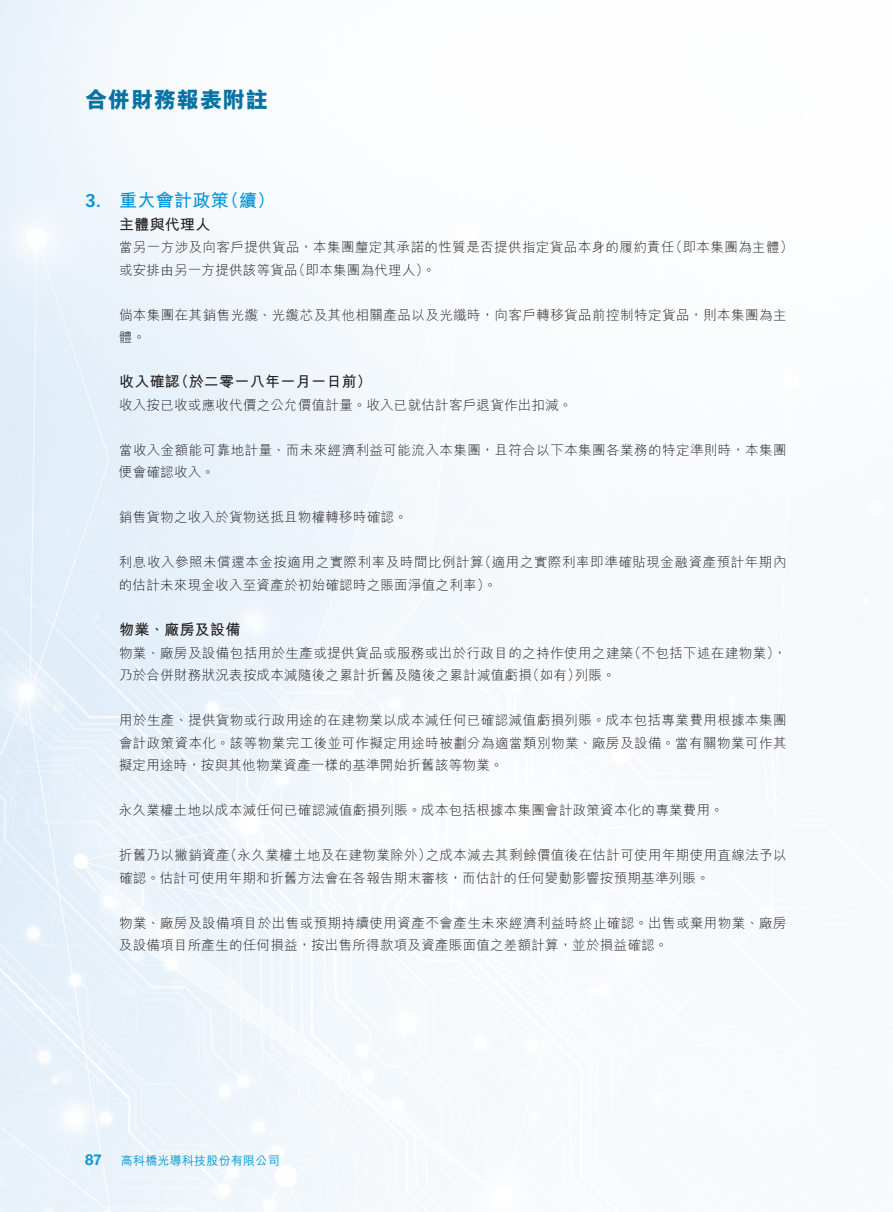
<style>
.page{position:relative;width:893px;height:1212px;background:#fff}
.page>*{position:absolute;margin:0;border:0;box-sizing:border-box;transform-origin:0 0}
.t1{font:800 22.5px "M Hei HK";letter-spacing:.02em;color:#0572a3}
.t2{font:700 18px "M Hei HK";letter-spacing:.02em;color:#0696d7}
.t3{font:700 18px "Vectora LT Std";color:#0696d7}
.t4{font:700 15px "M Hei HK";letter-spacing:.02em;color:#231f20}
.t5{font:700 15px "Helvetica Neue LT Std";color:#0696d7}
.t6{font:300 13.5px/22.5px "M Hei HK";letter-spacing:.03em;color:#231f20}
.t7{font:500 12px "M Hei HK";letter-spacing:.02em;color:#0696d7}
</style>
<div class="page">
<img style="left:0;top:0;width:893px;height:1212px">
<h1 class="t1" style="left:85px;top:88px;width:185px">合併財務報表附註</h1>
<h2 class="t3" style="left:85px;top:190px;width:17px">3.</h2>
<h2 class="t2" style="left:119px;top:188px;width:111px">重大會計政策</h2>
<h2 class="t2" style="left:221px;top:188px;width:55px">（續(</h2>
<p class="t4" style="left:119px;top:214px;width:93px">主體與代理人</p>
<p class="t6" style="left:669px;top:236px;width:126px">（即本集團為主體(</p>
<p class="t6" style="left:292px;top:236px;width:384px;text-indent:-173px">當另一方涉及向客戶提供貨品，本集團釐定其承諾的性質是否提供指定貨品本身的履約責任（即本集團為代理人。(</p>
<p class="t6" style="left:119px;top:259px;width:180px">或安排由另一方提供該等貨品</p>
<p class="t6" style="left:119px;top:304px;width:669px">倘本集團在其銷售光䌫、光䌫芯及其他相關產品以及光纖時，向客戶轉移貨品前控制特定貨品，則本集團為主體。</p>
<p class="t4" style="left:174px;top:371px;width:200px">（於二零一八年一月一日前(</p>
<p class="t4" style="left:119px;top:371px;width:62px">收入確認</p>
<p class="t6" style="left:119px;top:394px;width:455px">收入按已收或應收代價之公允價值計量。收入已就估計客戶退貨作出扣減。</p>
<p class="t6" style="left:119px;top:439px;width:669px">當收入金額能可靠地計量、而未來經濟利益可能流入本集團，且符合以下本集團各業務的特定準則時，本集團便會確認收入。</p>
<p class="t6" style="left:119px;top:506px;width:290px">銷售貨物之收入於貨物送抵且物權轉移時確認。</p>
<p class="t6" style="left:478px;top:551px;width:310px">（適用之實際利率即準確貼現金融資產預計年期內</p>
<p class="t6" style="left:119px;top:551px;width:380px">利息收入參照未償還本金按適用之實際利率及時間比例計算的估計未來現金收入至資產於初始確認時之賬面淨值之利率。(</p>
<p class="t4" style="left:119px;top:619px;width:123px">物業、廠房及設備</p>
<p class="t6" style="left:628px;top:641px;width:160px">（不包括下述在建物業，(</p>
<p class="t6" style="left:575px;top:641px;width:60px;text-indent:-456px">物業、廠房及設備包括用於生產或提供貨品或服務或出於行政目的之持作使用之建築列賬。</p>
<p class="t6" style="left:526px;top:664px;width:56px">（如有）</p>
<p class="t6" style="left:119px;top:664px;width:414px">乃於合併財務狀況表按成本減隨後之累計折舊及隨後之累計減值虧損</p>
<p class="t6" style="left:119px;top:709px;width:669px;text-align:justify">用於生產、提供貨物或行政用途的在建物業以成本減任何已確認減值虧損列賬。成本包括專業費用根據本集團會計政策資本化。該等物業完工後並可作擬定用途時被劃分為適當類別物業、廠房及設備。當有關物業可作其擬定用途時，按與其他物業資產一樣的基準開始折舊該等物業。</p>
<p class="t6" style="left:119px;top:799px;width:606px">永久業權土地以成本減任何已確認減值虧損列賬。成本包括根據本集團會計政策資本化的專業費用。</p>
<p class="t6" style="left:426px;top:844px;width:362px">之成本減去其剩餘價值後在估計可使用年期使用直線法予以</p>
<p class="t6" style="left:224px;top:844px;width:209px">（永久業權土地及在建物業除外）</p>
<p class="t6" style="left:119px;top:844px;width:592px">折舊乃以撇銷資產<br>確認。估計可使用年期和折舊方法會在各報告期末審核，而估計的任何變動影響按預期基準列賬。</p>
<p class="t6" style="left:119px;top:911px;width:669px">物業、廠房及設備項目於出售或預期持續使用資產不會產生未來經濟利益時終止確認。出售或棄用物業、廠房及設備項目所產生的任何損益，按出售所得款項及資產賬面值之差額計算，並於損益確認。</p>
<p class="t5" style="left:85px;top:1150px;width:18px">87</p>
<p class="t7" style="left:121px;top:1152px;width:160px">高科橋光導科技股份有限公司</p>
</div>
